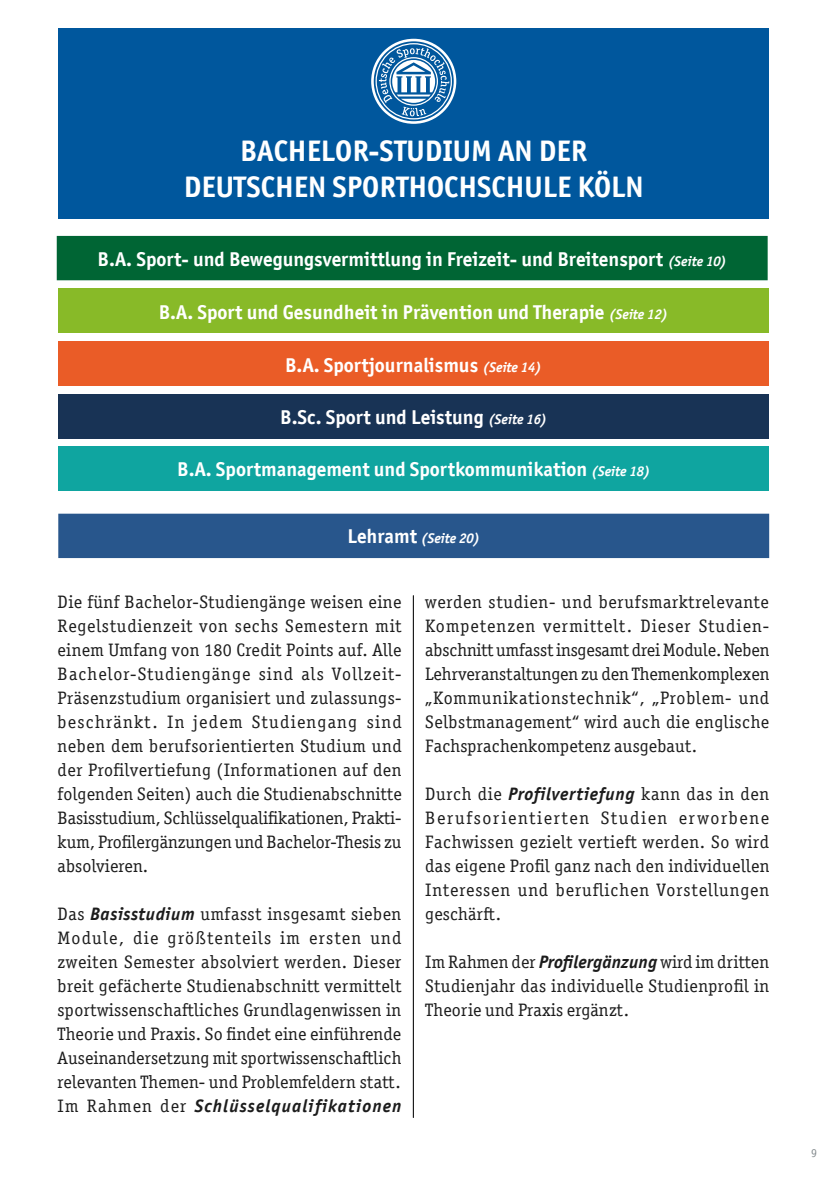
<style>
.page{position:relative;width:840px;height:1191px;background:#fff}
.page>*{position:absolute;margin:0;border:0;box-sizing:border-box;transform-origin:0 0}
.t1{font:700 29.6px/35.2px "Officina Sans ITC Pro";color:#fff;text-align:center}
.t2{font:700 20px "Officina Sans ITC Pro";color:#fff}
.t3{font:18px/24px "Officina Serif ITC Pro";letter-spacing:.01em;color:#1c1c1c;text-align:justify}
.t4{font:italic 700 18px "Officina Sans ITC Pro";letter-spacing:.06em;color:#1c1c1c}
.t5{font:italic 700 14px "Officina Sans ITC Pro";color:#fff}
.t6{font:12px "Officina Sans ITC Pro";color:#848b8e}
.s1{font-style:italic;font-size:14px}
.s2{font-style:normal;font-size:20px}
.s3{font-family:"Officina Sans ITC Pro";font-weight:700;font-style:italic}
.s4{font-family:"Officina Serif ITC Pro";font-weight:400;font-style:normal}
</style>
<div class="page">
<div style="left:58px;top:28px;width:710px;height:191px;background:#00579d"></div>
<div style="left:58px;top:513px;width:710px;height:45px;background:#28568c"></div>
<div style="left:57px;top:236px;width:710px;height:44px;background:#006534"></div>
<div style="left:58px;top:289px;width:710px;height:44px;background:#88ba28"></div>
<div style="left:58px;top:341px;width:710px;height:45px;background:#ea5c27"></div>
<div style="left:58px;top:394px;width:710px;height:44px;background:#183355"></div>
<div style="left:58px;top:446px;width:710px;height:45px;background:#0fa5a0"></div>
<svg style="left:371px;top:39px;width:85px;height:85px"></svg>
<hr style="left:412px;top:595px;width:1px;height:522px;background:#1c1c1c">
<h1 class="t1" style="left:184px;top:133px;width:461px">BACHELOR-STUDIUM AN DER<br>DEUTSCHEN SPORTHOCHSCHULE KÖLN</h1>
<p class="t2" style="left:97px;top:247px;width:630px">B.A. Sport- und Bewegungsvermittlung in Freizeit- und Breitensport <span class="s1">(Seite 10)</span></p>
<p class="t2" style="left:159px;top:300px;width:510px">B.A. Sport und Gesundheit in Prävention und Therapie <span class="s1">(Seite 12)</span></p>
<p class="t2" style="left:285px;top:352px;width:258px">B.A. Sportjournalismus <span class="s1">(Seite 14)</span></p>
<p class="t2" style="left:280px;top:405px;width:268px">B.Sc. Sport und Leistung <span class="s1">(Seite 16)</span></p>
<p class="t2" style="left:177px;top:457px;width:474px">B.A. Sportmanagement und Sportkommunikation <span class="s1">(Seite 18)</span></p>
<p class="t5" style="left:347px;top:530px;width:134px"><span class="s2">Lehramt</span> (Seite 20)</p>
<p class="t3" style="left:58px;top:590px;width:345px">Die fünf Bachelor-Studiengänge weisen eine Regelstudienzeit von sechs Semestern mit einem Umfang von 180 Credit Points auf. Alle Bachelor-Studiengänge sind als Vollzeit-Präsenzstudium organisiert und zulassungs&shy;beschränkt. In jedem Studiengang sind neben dem berufsorientierten Studium und der Profilvertiefung (Informationen auf den folgenden Seiten) auch die Studienabschnitte Basisstudium, Schlüsselqualifikationen, Prakti&shy;kum, Profilergänzungen und Bachelor-Thesis zu absolvieren.</p>
<p class="t3" style="left:58px;top:902px;width:345px">Das <span class="s3">Basisstudium</span> umfasst insgesamt sieben Module, die größtenteils im ersten und zweiten Semester absolviert werden. Dieser breit gefächerte Studienabschnitt vermittelt sportwissenschaftliches Grundlagenwissen in Theorie und Praxis. So findet eine einführende Auseinandersetzung mit sportwissenschaftlich relevanten Themen- und Problemfeldern statt.</p>
<p class="t4" style="left:58px;top:1095px;width:345px"><span class="s4">Im Rahmen der</span> Schlüsselqualifikationen</p>
<p class="t3" style="left:425px;top:590px;width:345px">werden studien- und berufsmarktrelevante Kompetenzen vermittelt. Dieser Studien&shy;abschnitt umfasst insgesamt drei Module. Neben Lehrveranstaltungen zu den Themenkomplexen „Kommunikationstechnik“, „Problem- und Selbstmanagement“ wird auch die englische Fachsprachenkompetenz ausgebaut.</p>
<p class="t3" style="left:425px;top:782px;width:345px">Durch die <span class="s3">Profilvertiefung</span> kann das in den Berufsorientierten Studien erworbene Fachwissen gezielt vertieft werden. So wird das eigene Profil ganz nach den individuellen Interessen und beruflichen Vorstellungen geschärft.</p>
<p class="t3" style="left:425px;top:950px;width:345px">Im Rahmen der <span class="s3">Profilergänzung</span> wird im dritten Studienjahr das individuelle Studienprofil in Theorie und Praxis ergänzt.</p>
<p class="t6" style="left:810px;top:1145px;width:7px">9</p>
</div>
